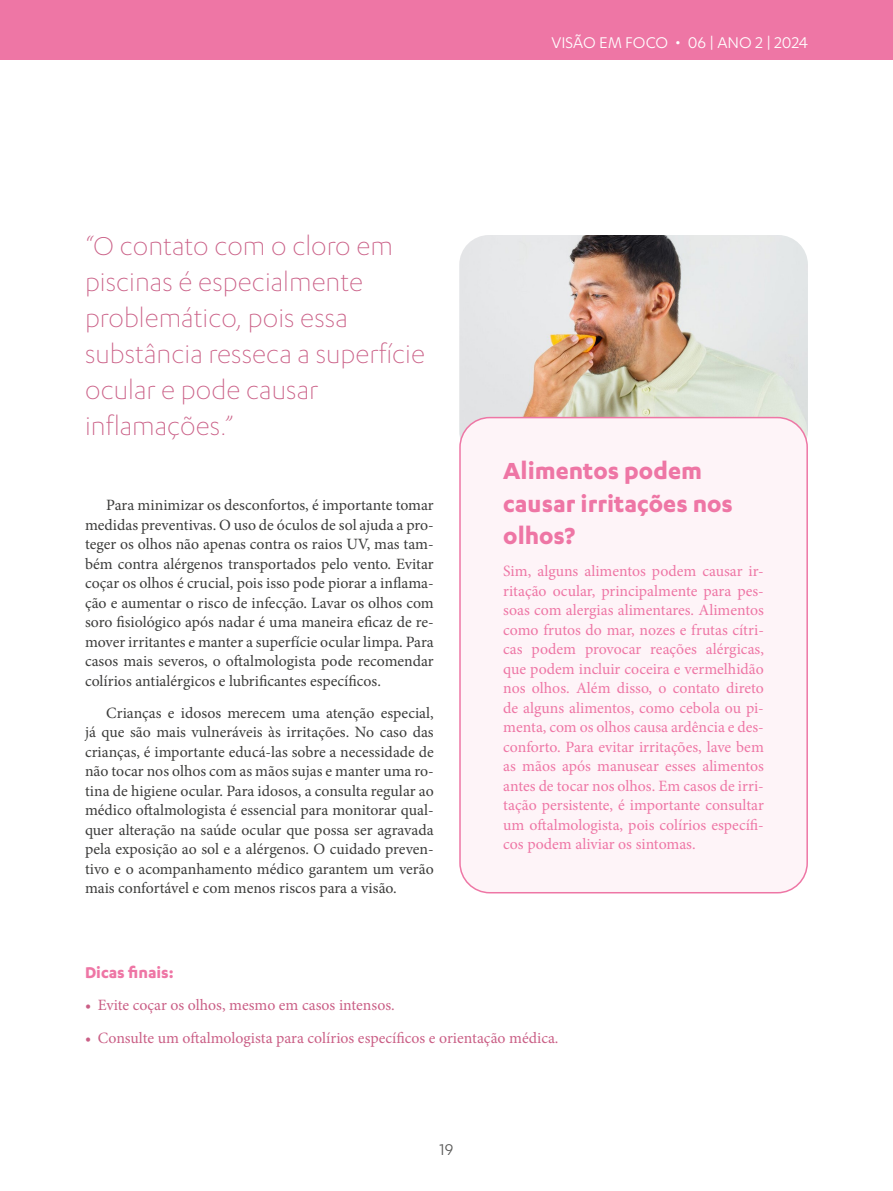
<style>
.page{position:relative;width:893px;height:1191px;background:#fff}
.page>*{position:absolute;margin:0;border:0;box-sizing:border-box;transform-origin:0 0}
.t1{font:300 30px/36px "Karbon";color:#ca5f86}
.t2{font:700 27px/32.4px "Karbon";color:#ee76a5}
.t3{font:18px "Karbon";color:#fff}
.t4{font:700 18px "Karbon";color:#ee76a5}
.t5{font:18px "Karbon";color:#575756}
.t6{font:15.75px/19.5px "Minion Pro";color:#3c3c3b;text-align:justify}
.t7{font:15.75px/19.5px "Minion Pro";color:#ee76a5;text-align:justify}
.t8{font:15.75px "Minion Pro";color:#ca5f86}
</style>
<div class="page">
<img style="left:459px;top:235px;width:349px;height:206px">
<div style="left:0;top:0;width:893px;height:60px;background:#ee76a5"></div>
<div style="left:460px;top:417px;width:347px;height:475px;background:#fef4f8;border-radius:30px"></div>
<div style="left:459px;top:417px;width:349px;height:476px;border:2px solid #ee76a5;border-radius:30px"></div>
<p class="t3" style="left:551px;top:33px;width:258px">VISÃO EM FOCO • 06 | ANO 2 | 2024</p>
<h1 class="t1" style="left:85px;top:227px;width:341px">“O contato com o cloro em piscinas é especialmente problemático, pois essa substância resseca a superfície ocular e pode causar inflamações.”</h1>
<p class="t6" style="left:85px;top:495px;width:350px;text-indent:21px">Para minimizar os desconfortos, é importante tomar medidas preventivas. O uso de óculos de sol ajuda a pro&shy;teger os olhos não apenas contra os raios UV, mas tam&shy;bém contra alérgenos transportados pelo vento. Evitar coçar os olhos é crucial, pois isso pode piorar a inflama&shy;ção e aumentar o risco de infecção. Lavar os olhos com soro fisiológico após nadar é uma maneira eficaz de re&shy;mover irritantes e manter a superfície ocular limpa. Para casos mais severos, o oftalmologista pode recomendar colírios antialérgicos e lubrificantes específicos.</p>
<p class="t6" style="left:85px;top:703px;width:350px;text-indent:21px">Crianças e idosos merecem uma atenção especial, já que são mais vulneráveis às irritações. No caso das crianças, é importante educá-las sobre a necessidade de não tocar nos olhos com as mãos sujas e manter uma ro&shy;tina de higiene ocular. Para idosos, a consulta regular ao médico oftalmologista é essencial para monitorar qual&shy;quer alteração na saúde ocular que possa ser agravada pela exposição ao sol e a alérgenos. O cuidado preven&shy;tivo e o acompanhamento médico garantem um verão mais confortável e com menos riscos para a visão.</p>
<h2 class="t2" style="left:503px;top:454px;width:231px">Alimentos podem causar irritações nos olhos?</h2>
<p class="t7" style="left:503px;top:561px;width:262px">Sim, alguns alimentos podem causar ir&shy;ritação ocular, principalmente para pes&shy;soas com alergias alimentares. Alimentos como frutos do mar, nozes e frutas cítri&shy;cas podem provocar reações alérgicas, que podem incluir coceira e vermelhidão nos olhos. Além disso, o contato direto de alguns alimentos, como cebola ou pi&shy;menta, com os olhos causa ardência e des&shy;conforto. Para evitar irritações, lave bem as mãos após manusear esses alimentos antes de tocar nos olhos. Em casos de irri&shy;tação persistente, é importante consultar um oftalmologista, pois colírios específi&shy;cos podem aliviar os sintomas.</p>
<p class="t4" style="left:85px;top:962px;width:90px">Dicas finais:</p>
<p class="t8" style="left:85px;top:994px;width:311px">• Evite coçar os olhos, mesmo em casos intensos.</p>
<p class="t8" style="left:85px;top:1027px;width:475px">• Consulte um oftalmologista para colírios específicos e orientação médica.</p>
<p class="t5" style="left:440px;top:1139px;width:15px">19</p>
</div>
